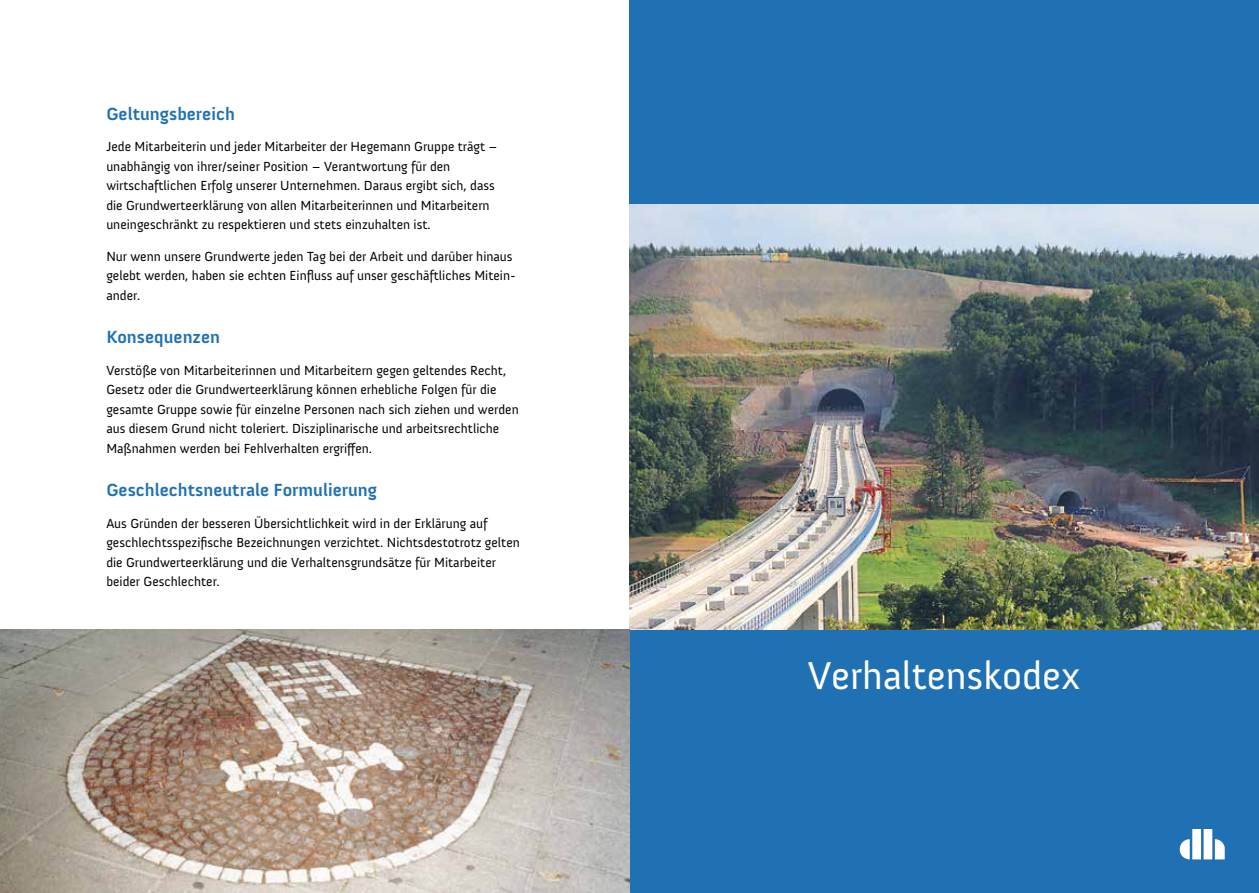
<style>
.page{position:relative;width:1259px;height:893px;background:#fff}
.page>*{position:absolute;margin:0;border:0;box-sizing:border-box;transform-origin:0 0}
.t1{font:39.75px "Anivers";color:#fff}
.t2{font:700 18px "Anivers";color:#2071b3}
.t3{font:13.5px/19.5px "Anivers";color:#000}
</style>
<div class="page">
<div style="left:629px;top:0;width:630px;height:893px;background:#2071b3"></div>
<img style="left:629px;top:204px;width:630px;height:425px">
<img style="left:0;top:629px;width:629px;height:264px">
<img style="left:1179px;top:829px;width:46px;height:31px">
<h2 class="t2" style="left:106px;top:104px;width:130px">Geltungsbereich</h2>
<p class="t3" style="left:106px;top:137px;width:393px">Jede Mitarbeiterin und jeder Mitarbeiter der Hegemann Gruppe trägt – unabhängig von ihrer/seiner Position – Verantwortung für den wirtschaftlichen Erfolg unserer Unternehmen. Daraus ergibt sich, dass die Grundwerteerklärung von allen Mitarbeiterinnen und Mitarbeitern uneingeschränkt zu respektieren und stets einzuhalten ist.</p>
<p class="t3" style="left:106px;top:247px;width:411px">Nur wenn unsere Grundwerte jeden Tag bei der Arbeit und darüber hinaus gelebt werden, haben sie echten Einfluss auf unser geschäftliches Mitein&shy;ander.</p>
<h2 class="t2" style="left:106px;top:328px;width:115px">Konsequenzen</h2>
<p class="t3" style="left:106px;top:361px;width:414px">Verstöße von Mitarbeiterinnen und Mitarbeitern gegen geltendes Recht, Gesetz oder die Grundwerteerklärung können erhebliche Folgen für die gesamte Gruppe sowie für einzelne Personen nach sich ziehen und werden aus diesem Grund nicht toleriert. Disziplinarische und arbeitsrechtliche Maßnahmen werden bei Fehlverhalten ergriffen.</p>
<h2 class="t2" style="left:106px;top:481px;width:272px">Geschlechtsneutrale Formulierung</h2>
<p class="t3" style="left:106px;top:514px;width:415px">Aus Gründen der besseren Übersichtlichkeit wird in der Erklärung auf geschlechtsspezifische Bezeichnungen verzichtet. Nichtsdestotrotz gelten die Grundwerteerklärung und die Verhaltensgrundsätze für Mitarbeiter beider Geschlechter.</p>
<h1 class="t1" style="left:808px;top:654px;width:274px">Verhaltenskodex</h1>
</div>
